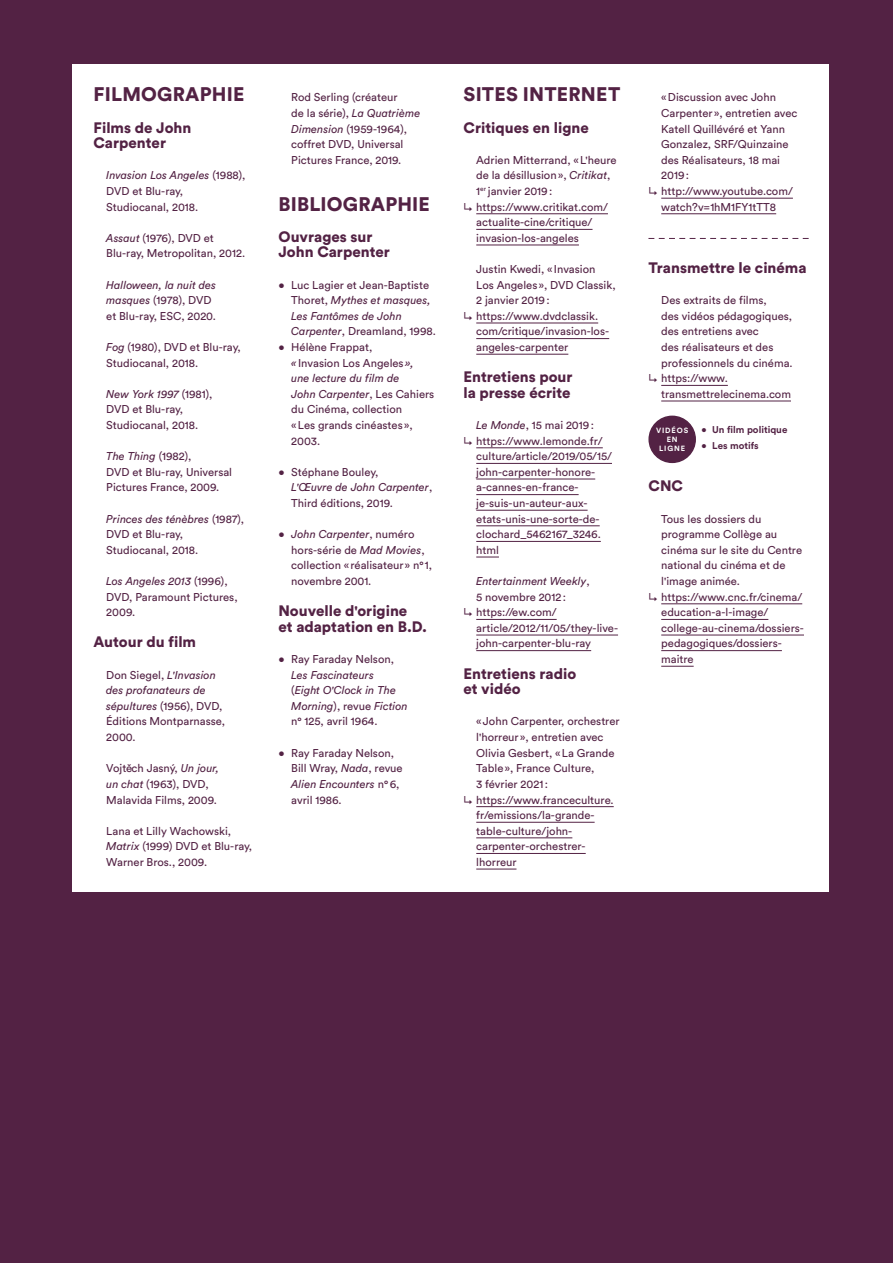
<style>
.page{position:relative;width:893px;height:1263px;background:#532244}
.page>*{position:absolute;margin:0;border:0;box-sizing:border-box;transform-origin:0 0}
.FILMO-Titre_1{font:900 19.5px "Circular Std";letter-spacing:.01em;color:#532244}
.FILMO-Titre_2{font:900 15px/15.6px "Circular Std";color:#532244}
.t1{font:11.25px/15.6px "Circular Std";color:#532244}
.t2{font:italic 11.25px/15.6px "Circular Std";color:#532244}
.Biblio_texte{font:700 9.75px "Circular Std";color:#532244}
.Texte{font:700 7.5px/9px "Circular Std";letter-spacing:.12em;color:#fff;text-align:center}
.s1{font-style:italic}
.s2{font-style:normal}
</style>
<div class="page">
<div style="left:72px;top:64px;width:757px;height:828px;background:#fff"></div>
<hr style="left:476px;top:213px;width:132px;height:1px;background:#532244">
<hr style="left:476px;top:229px;width:116px;height:1px;background:#532244">
<hr style="left:476px;top:245px;width:103px;height:1px;background:#532244">
<hr style="left:476px;top:323px;width:122px;height:1px;background:#532244">
<hr style="left:476px;top:338px;width:133px;height:1px;background:#532244">
<hr style="left:476px;top:354px;width:92px;height:1px;background:#532244">
<hr style="left:476px;top:447px;width:127px;height:1px;background:#532244">
<hr style="left:476px;top:463px;width:136px;height:1px;background:#532244">
<hr style="left:476px;top:479px;width:119px;height:1px;background:#532244">
<hr style="left:476px;top:494px;width:103px;height:1px;background:#532244">
<hr style="left:476px;top:510px;width:112px;height:1px;background:#532244">
<hr style="left:476px;top:525px;width:124px;height:1px;background:#532244">
<hr style="left:476px;top:541px;width:125px;height:1px;background:#532244">
<svg style="left:476px;top:557px;width:23px;height:1px"></svg>
<hr style="left:476px;top:619px;width:81px;height:1px;background:#532244">
<hr style="left:476px;top:635px;width:142px;height:1px;background:#532244">
<hr style="left:476px;top:650px;width:115px;height:1px;background:#532244">
<hr style="left:476px;top:806px;width:138px;height:1px;background:#532244">
<hr style="left:476px;top:822px;width:119px;height:1px;background:#532244">
<hr style="left:476px;top:837px;width:96px;height:1px;background:#532244">
<hr style="left:476px;top:853px;width:110px;height:1px;background:#532244">
<hr style="left:476px;top:869px;width:40px;height:1px;background:#532244">
<hr style="left:661px;top:198px;width:132px;height:1px;background:#532244">
<hr style="left:661px;top:213px;width:115px;height:1px;background:#532244">
<hr style="left:661px;top:385px;width:67px;height:1px;background:#532244">
<hr style="left:661px;top:401px;width:130px;height:1px;background:#532244">
<hr style="left:661px;top:603px;width:141px;height:1px;background:#532244">
<hr style="left:661px;top:619px;width:107px;height:1px;background:#532244">
<hr style="left:661px;top:635px;width:143px;height:1px;background:#532244">
<hr style="left:661px;top:650px;width:121px;height:1px;background:#532244">
<hr style="left:661px;top:666px;width:33px;height:1px;background:#532244">
<svg style="left:648px;top:238px;width:161px;height:1px"></svg>
<div style="left:649px;top:416px;width:46px;height:46px;background:#532244;border-radius:50%"></div>
<div style="left:648px;top:416px;width:48px;height:47px;border:1px solid #532244;border-radius:50%"></div>
<p class="FILMO-Titre_1" style="left:94px;top:82px;width:152px">FILMOGRAPHIE</p>
<p class="FILMO-Titre_2" style="left:94px;top:119px;width:99px">Films de John<br>Carpenter</p>
<p class="t1" style="left:106px;top:168px;width:141px"><span class="s1">Invasion Los Angeles</span> (1988),<br>DVD et Blu-ray,<br>Studiocanal, 2018.</p>
<p class="t1" style="left:106px;top:230px;width:140px"><span class="s1">Assaut</span> (1976), DVD et<br>Blu-ray, Metropolitan, 2012.</p>
<p class="t1" style="left:106px;top:277px;width:111px"><span class="s1">Halloween, la nuit des masques</span> (1978), DVD et Blu-ray, ESC, 2020.</p>
<p class="t1" style="left:106px;top:339px;width:136px"><span class="s1">Fog</span> (1980), DVD et Blu-ray,<br>Studiocanal, 2018.</p>
<p class="t1" style="left:106px;top:386px;width:108px"><span class="s1">New York 1997</span> (1981),<br>DVD et Blu-ray,<br>Studiocanal, 2018.</p>
<p class="t1" style="left:106px;top:448px;width:127px"><span class="s1">The Thing</span> (1982),<br>DVD et Blu-ray, Universal<br>Pictures France, 2009.</p>
<p class="t1" style="left:106px;top:511px;width:139px"><span class="s1">Princes des ténèbres</span> (1987),<br>DVD et Blu-ray,<br>Studiocanal, 2018.</p>
<p class="t1" style="left:106px;top:573px;width:133px"><span class="s1">Los Angeles 2013</span> (1996),<br>DVD, Paramount Pictures,<br>2009.</p>
<p class="FILMO-Titre_2" style="left:94px;top:634px;width:104px">Autour du film</p>
<p class="t1" style="left:106px;top:667px;width:120px">Don Siegel, <span class="s1">L'Invasion des profanateurs de sépultures</span> (1956), DVD,<br>Éditions Montparnasse,<br>2000.</p>
<p class="t1" style="left:106px;top:760px;width:114px">Vojteˇch Jasný, <span class="s1">Un jour, un chat</span> (1963), DVD,<br>Malavida Films, 2009.</p>
<p class="t1" style="left:106px;top:823px;width:147px">Lana et Lilly Wachowski,<br><span class="s1">Matrix</span> (1999) DVD et Blu-ray,<br>Warner Bros., 2009.</p>
<p class="t1" style="left:291px;top:90px;width:131px">Rod Serling (créateur<br>de la série), <span class="s1">La Quatrième<br>Dimension</span> (1959-1964), coffret DVD, Universal<br>Pictures France, 2019.</p>
<p class="FILMO-Titre_1" style="left:279px;top:191px;width:153px">BIBLIOGRAPHIE</p>
<p class="FILMO-Titre_2" style="left:279px;top:228px;width:113px">Ouvrages sur<br>John Carpenter</p>
<p class="t1" style="left:291px;top:277px;width:146px;text-indent:-13px">• Luc Lagier et Jean-Baptiste<br>Thoret, <span class="s1">Mythes et masques,<br>Les Fantômes de John<br>Carpenter</span>, Dreamland, 1998.</p>
<p class="t1" style="left:291px;top:339px;width:145px;text-indent:-13px">• Hélène Frappat,<br><span class="s1">«</span> Invasion Los Angeles <span class="s1">», une lecture du film de<br>John Carpenter</span>, Les Cahiers du Cinéma, collection<br>«Les grands cinéastes »,<br>2003.</p>
<p class="t1" style="left:291px;top:464px;width:143px;text-indent:-13px">• Stéphane Bouley,<br><span class="s1">L'Œuvre de John Carpenter</span>,<br>Third éditions, 2019.</p>
<p class="t1" style="left:291px;top:526px;width:142px;text-indent:-13px">• <span class="s1">John Carpenter</span>, numéro hors-série de <span class="s1">Mad Movies</span>, collection « réalisateur » n°1, novembre 2001.</p>
<p class="FILMO-Titre_2" style="left:279px;top:603px;width:150px">Nouvelle d'origine<br>et adaptation en B.D.</p>
<p class="t2" style="left:291px;top:651px;width:118px;text-indent:-13px"><span class="s2">• Ray Faraday Nelson,<br></span>Les Fascinateurs<br><span class="s2">(</span>Eight O'Clock in The<br>Morning<span class="s2">), revue</span> Fiction <span class="s2">n° 125, avril 1964.</span></p>
<p class="t1" style="left:291px;top:745px;width:113px;text-indent:-13px">• Ray Faraday Nelson,<br>Bill Wray, <span class="s1">Nada</span>, revue<br><span class="s1">Alien Encounters</span> n°6, avril 1986.</p>
<p class="FILMO-Titre_1" style="left:464px;top:82px;width:158px">SITES INTERNET</p>
<p class="FILMO-Titre_2" style="left:463px;top:119px;width:127px">Critiques en ligne</p>
<p class="t1" style="left:476px;top:152px;width:142px">Adrien Mitterrand, «L'heure de la désillusion», <span class="s1">Critikat</span>,<br>1<sup>er</sup> janvier 2019:</p>
<p class="t1" style="left:476px;top:199px;width:133px;text-indent:-13px">↳ https://www.critikat.com/ actualite-cine/critique/ invasion-los-angeles</p>
<p class="t1" style="left:476px;top:261px;width:141px">Justin Kwedi, « Invasion<br>Los Angeles », DVD Classik,<br>2 janvier 2019:</p>
<p class="t1" style="left:476px;top:308px;width:134px;text-indent:-13px">↳ https://www.dvdclassik. com/critique/invasion-los&shy;angeles-carpenter</p>
<p class="FILMO-Titre_2" style="left:463px;top:369px;width:110px">Entretiens pour la presse écrite</p>
<p class="t1" style="left:476px;top:417px;width:119px"><span class="s1">Le Monde</span>, 15 mai 2019:</p>
<p class="t1" style="left:476px;top:433px;width:137px;text-indent:-13px">↳ https://www.lemonde.fr/ culture/article/2019/05/15/ john-carpenter-honore&shy;a-cannes-en-france&shy;je-suis-un-auteur-aux&shy;etats-unis-une-sorte-de&shy;clochard_5462167_3246. html</p>
<p class="t2" style="left:476px;top:573px;width:115px">Entertainment Weekly<span class="s2">,<br>5 novembre 2012:</span></p>
<p class="t1" style="left:476px;top:604px;width:143px;text-indent:-13px">↳ https://ew.com/ article/2012/11/05/they-live&shy;john-carpenter-blu-ray</p>
<p class="FILMO-Titre_2" style="left:463px;top:665px;width:114px">Entretiens radio et vidéo</p>
<p class="t1" style="left:476px;top:714px;width:145px">«John Carpenter, orchestrer l'horreur », entretien avec<br>Olivia Gesbert, «La Grande<br>Table», France Culture,<br>3 février 2021:</p>
<p class="t1" style="left:476px;top:792px;width:139px;text-indent:-13px">↳ https://www.franceculture. fr/emissions/la-grande&shy;table-culture/john&shy;carpenter-orchestrer&shy;lhorreur</p>
<p class="t1" style="left:661px;top:90px;width:138px">«Discussion avec John<br>Carpenter », entretien avec<br>Katell Quillévéré et Yann<br>Gonzalez, SRF/Quinzaine des Réalisateurs, 18 mai<br>2019:</p>
<p class="t1" style="left:648px;top:183px;width:146px;text-align:center">↳ http://www.youtube.com/ watch?v=1hM1FY1tTT8</p>
<p class="FILMO-Titre_2" style="left:648px;top:260px;width:160px">Transmettre le cinéma</p>
<p class="t1" style="left:661px;top:292px;width:133px">Des extraits de films,<br>des vidéos pédagogiques, des entretiens avec<br>des réalisateurs et des professionnels du cinéma.</p>
<p class="t1" style="left:661px;top:370px;width:131px;text-indent:-13px">↳ https://www. transmettrelecinema.com</p>
<p class="Biblio_texte" style="left:702px;top:423px;width:87px">• Un film politique</p>
<p class="Biblio_texte" style="left:702px;top:439px;width:59px">• Les motifs</p>
<p class="FILMO-Titre_2" style="left:648px;top:478px;width:36px">CNC</p>
<p class="t1" style="left:661px;top:511px;width:142px">Tous les dossiers du programme Collège au cinéma sur le site du Centre national du cinéma et de l'image animée.</p>
<p class="t1" style="left:661px;top:589px;width:144px;text-indent:-13px">↳ https://www.cnc.fr/cinema/ education-a-l-image/ college-au-cinema/dossiers&shy;pedagogiques/dossiers&shy;maitre</p>
<p class="Texte" style="left:656px;top:426px;width:34px">VIDÉOS<br>EN</p>
<p class="Texte" style="left:659px;top:444px;width:28px">LIGNE</p>
</div>
